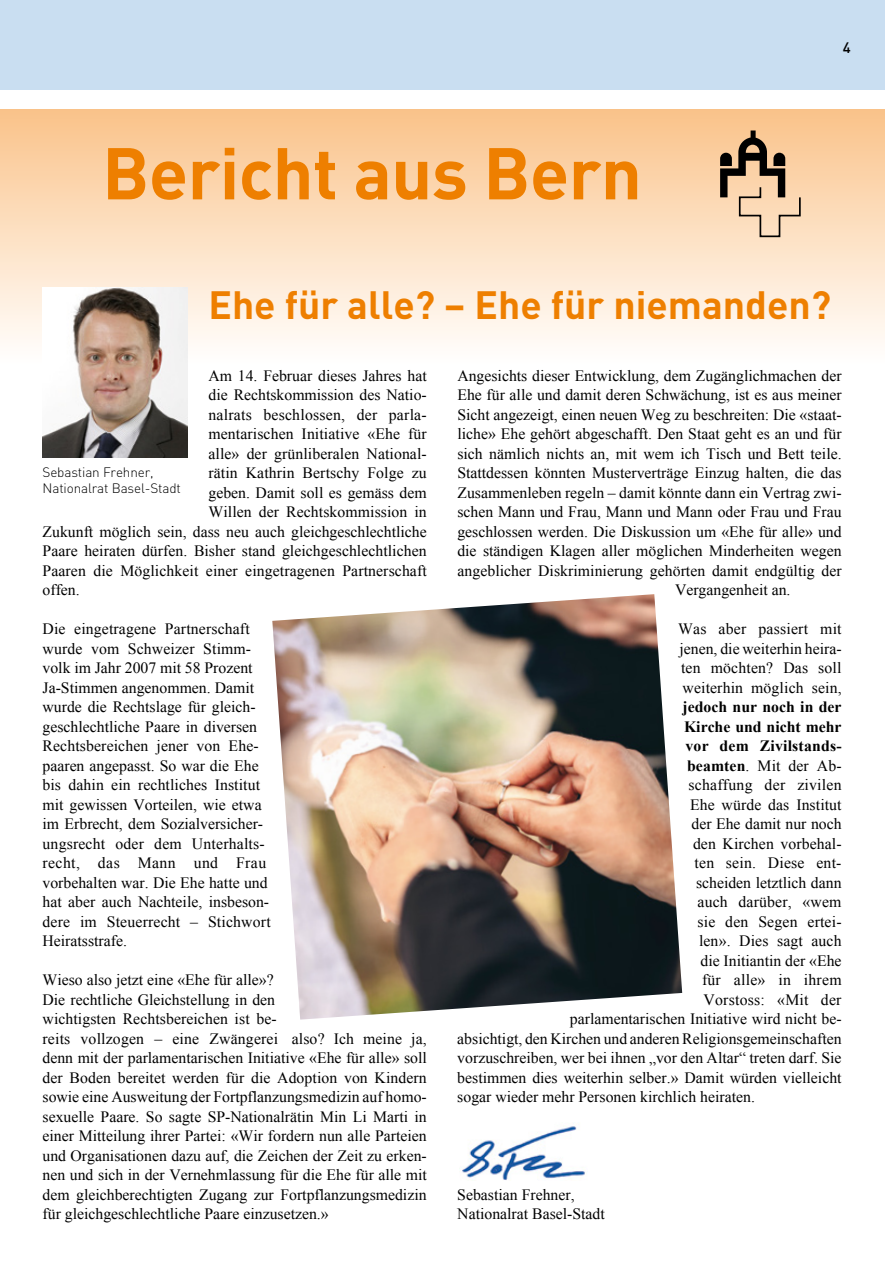
<style>
.page{position:relative;width:885px;height:1263px;background:#fff}
.page>*{position:absolute;margin:0;border:0;box-sizing:border-box;transform-origin:0 0}
.t1{font:700 72px "DIN";letter-spacing:-.01em;color:#ee7f00}
.t2{font:700 39px "DIN";color:#ee7f00}
.t3{font:15.75px/19.5px "Times New Roman";color:#000}
.t4{font:700 15.75px "Times New Roman";color:#000}
.t5{font:500 15px "DIN";color:#000}
.t6{font:300 13.5px/16.5px "DIN";letter-spacing:-.01em;color:#000}
.s1{font-weight:700}
</style>
<div class="page">
<div style="left:0;top:0;width:884px;height:89px;background:#c9def1"></div>
<img style="left:461px;top:1126px;width:124px;height:54px">
<div style="left:0;top:109px;width:884px;height:257px;background:linear-gradient(to bottom,#fac38a,#fff)"></div>
<img style="left:272px;top:594px;width:410px;height:425px">
<img style="left:43px;top:287px;width:144px;height:170px">
<svg style="left:720px;top:130px;width:80px;height:107px;background:#c3a586"></svg>
<p class="t5" style="left:842px;top:38px;width:9px">4</p>
<h1 class="t1" style="left:102px;top:126px;width:541px">Bericht aus Bern</h1>
<h2 class="t2" style="left:208px;top:280px;width:624px">Ehe für alle? – Ehe für niemanden?</h2>
<p class="t3" style="left:208px;top:366px;width:220px">Am 14. Februar dieses Jahres hat</p>
<p class="t3" style="left:208px;top:385px;width:220px">die Rechtskommission des Natio-</p>
<p class="t3" style="left:208px;top:405px;width:218px">nalrats beschlossen, der parla-</p>
<p class="t3" style="left:208px;top:424px;width:220px">mentarischen Initiative «Ehe für</p>
<p class="t3" style="left:208px;top:444px;width:218px">alle» der grünliberalen National-</p>
<p class="t3" style="left:208px;top:463px;width:220px">rätin Kathrin Bertschy Folge zu</p>
<p class="t3" style="left:208px;top:483px;width:220px">geben. Damit soll es gemäss dem</p>
<p class="t3" style="left:208px;top:502px;width:220px">Willen der Rechtskommission in</p>
<p class="t3" style="left:43px;top:522px;width:386px">Zukunft möglich sein, dass neu auch gleichgeschlechtliche</p>
<p class="t3" style="left:43px;top:541px;width:385px">Paare heiraten dürfen. Bisher stand gleichgeschlechtlichen</p>
<p class="t3" style="left:43px;top:561px;width:386px">Paaren die Möglichkeit einer eingetragenen Partnerschaft</p>
<p class="t3" style="left:43px;top:580px;width:39px">offen.</p>
<p class="t3" style="left:43px;top:619px;width:230px">Die eingetragene Partnerschaft wurde vom Schweizer Stimm&shy;volk im Jahr 2007 mit 58 Prozent<br>Ja-Stimmen angenommen. Damit wurde die Rechtslage für gleich&shy;geschlechtliche Paare in diversen<br>Rechtsbereichen jener von Ehe&shy;paaren angepasst. So war die Ehe bis dahin ein rechtliches Institut mit gewissen Vorteilen, wie etwa im Erbrecht, dem Sozialversicher&shy;ungsrecht oder dem Unterhalts&shy;recht, das Mann und Frau vorbehalten war. Die Ehe hatte und hat aber auch Nachteile, insbeson&shy;dere im Steuerrecht – Stichwort<br>Heiratsstrafe.</p>
<p class="t3" style="left:43px;top:970px;width:386px">Wieso also jetzt eine «Ehe für alle»?<br>Die rechtliche Gleichstellung in den<br>wichtigsten Rechtsbereichen ist be-<br>reits vollzogen – eine Zwängerei also? Ich meine ja, denn mit der parlamentarischen Initiative «Ehe für alle» soll der Boden bereitet werden für die Adoption von Kindern sowie eine Ausweitung der Fortpflanzungsmedizin auf homo&shy;sexuelle Paare. So sagte SP-Nationalrätin Min Li Marti in einer Mitteilung ihrer Partei: «Wir fordern nun alle Parteien und Organisationen dazu auf, die Zeichen der Zeit zu erken&shy;nen und sich in der Vernehmlassung für die Ehe für alle mit dem gleichberechtigten Zugang zur Fortpflanzungsmedizin für gleichgeschlechtliche Paare einzusetzen.»</p>
<p class="t6" style="left:43px;top:464px;width:140px">Sebastian Frehner,<br>Nationalrat Basel-Stadt</p>
<p class="t3" style="left:457px;top:366px;width:385px">Angesichts dieser Entwicklung, dem Zugänglichmachen der</p>
<p class="t3" style="left:457px;top:385px;width:386px">Ehe für alle und damit deren Schwächung, ist es aus meiner</p>
<p class="t3" style="left:457px;top:405px;width:386px">Sicht angezeigt, einen neuen Weg zu beschreiten: Die «staat-</p>
<p class="t3" style="left:457px;top:424px;width:386px">liche» Ehe gehört abgeschafft. Den Staat geht es an und für</p>
<p class="t3" style="left:457px;top:444px;width:386px">sich nämlich nichts an, mit wem ich Tisch und Bett teile.</p>
<p class="t3" style="left:457px;top:463px;width:386px">Stattdessen könnten Musterverträge Einzug halten, die das</p>
<p class="t3" style="left:457px;top:483px;width:386px">Zusammenleben regeln – damit könnte dann ein Vertrag zwi-</p>
<p class="t3" style="left:457px;top:502px;width:386px">schen Mann und Frau, Mann und Mann oder Frau und Frau</p>
<p class="t3" style="left:457px;top:522px;width:386px">geschlossen werden. Die Diskussion um «Ehe für alle» und</p>
<p class="t3" style="left:457px;top:541px;width:386px">die ständigen Klagen aller möglichen Minderheiten wegen</p>
<p class="t3" style="left:457px;top:561px;width:386px">angeblicher Diskriminierung gehörten damit endgültig der</p>
<p class="t3" style="left:675px;top:580px;width:117px">Vergangenheit an.</p>
<p class="t3" style="left:678px;top:619px;width:165px;text-align:justify">Was aber passiert mit jenen, die weiterhin heira&shy;ten möchten? Das soll weiterhin möglich sein,</p>
<p class="t4" style="left:682px;top:696px;width:160px">jedoch nur noch in der</p>
<p class="t4" style="left:684px;top:716px;width:159px">Kirche und nicht mehr</p>
<p class="t4" style="left:685px;top:735px;width:157px">vor dem Zivilstands-</p>
<p class="t3" style="left:687px;top:755px;width:156px"><span class="s1">beamten</span>. Mit der Ab-</p>
<p class="t3" style="left:688px;top:775px;width:155px">schaffung der zivilen</p>
<p class="t3" style="left:690px;top:794px;width:153px">Ehe würde das Institut</p>
<p class="t3" style="left:691px;top:814px;width:152px">der Ehe damit nur noch</p>
<p class="t3" style="left:693px;top:833px;width:149px">den Kirchen vorbehal-</p>
<p class="t3" style="left:694px;top:853px;width:147px">ten sein. Diese ent-</p>
<p class="t3" style="left:696px;top:872px;width:147px">scheiden letztlich dann</p>
<p class="t3" style="left:697px;top:892px;width:145px">auch darüber, «wem</p>
<p class="t3" style="left:697px;top:911px;width:144px">sie den Segen ertei-</p>
<p class="t3" style="left:699px;top:931px;width:144px">len». Dies sagt auch</p>
<p class="t3" style="left:700px;top:950px;width:143px">die Initiantin der «Ehe</p>
<p class="t3" style="left:702px;top:970px;width:141px">für alle» in ihrem</p>
<p class="t3" style="left:703px;top:989px;width:139px">Vorstoss: «Mit der</p>
<p class="t3" style="left:570px;top:1009px;width:273px">parlamentarischen Initiative wird nicht be-</p>
<p class="t3" style="left:457px;top:1028px;width:386px">absichtigt, den Kirchen und anderen Religionsgemeinschaften</p>
<p class="t3" style="left:457px;top:1048px;width:386px">vorzuschreiben, wer bei ihnen „vor den Altar“ treten darf. Sie</p>
<p class="t3" style="left:457px;top:1067px;width:386px">bestimmen dies weiterhin selber.» Damit würden vielleicht</p>
<p class="t3" style="left:457px;top:1087px;width:299px">sogar wieder mehr Personen kirchlich heiraten.</p>
<p class="t3" style="left:457px;top:1184px;width:149px">Sebastian Frehner,<br>Nationalrat Basel-Stadt</p>
</div>
